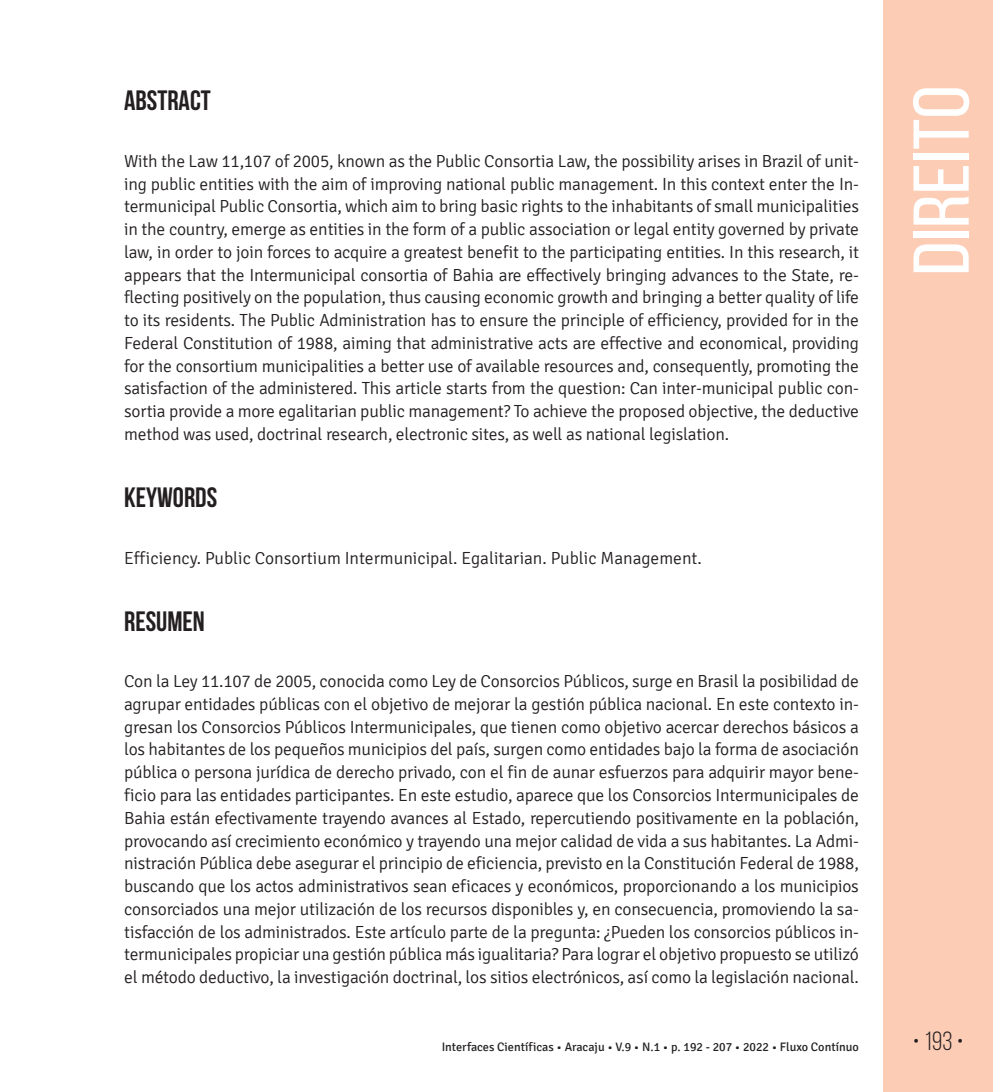
<style>
.page{position:relative;width:993px;height:1092px;background:#fff}
.page>*{position:absolute;margin:0;border:0;box-sizing:border-box;transform-origin:0 0}
.t1{font:78.75px "Bebas Neue";color:#fff;scale:1.09 1}
.t2{font:700 28px "Bebas Neue";color:#231f20}
.t3{font:26.25px "Bebas Neue";color:#231f20}
.t4{font:300 17.5px/22.8px "Signika";letter-spacing:-.01em;color:#231f20;text-align:justify}
.t5{font:12.25px "Signika";color:#231f20}
</style>
<div class="page">
<div style="left:883px;top:0;width:109px;height:1091px;background:#fcccb5"></div>
<h2 class="t2" style="left:124px;top:85px;width:88px">ABSTRACT</h2>
<p class="t4" style="left:124px;top:150px;width:736px">With the Law 11,107 of 2005, known as the Public Consortia Law, the possibility arises in Brazil of unit&shy;ing public entities with the aim of improving national public management. In this context enter the In&shy;termunicipal Public Consortia, which aim to bring basic rights to the inhabitants of small municipalities in the country, emerge as entities in the form of a public association or legal entity governed by private law, in order to join forces to acquire a greatest benefit to the participating entities. In this research, it appears that the Intermunicipal consortia of Bahia are effectively bringing advances to the State, re&shy;flecting positively on the population, thus causing economic growth and bringing a better quality of life to its residents. The Public Administration has to ensure the principle of efficiency, provided for in the Federal Constitution of 1988, aiming that administrative acts are effective and economical, providing for the consortium municipalities a better use of available resources and, consequently, promoting the satisfaction of the administered. This article starts from the question: Can inter-municipal public con&shy;sortia provide a more egalitarian public management? To achieve the proposed objective, the deductive method was used, doctrinal research, electronic sites, as well as national legislation.</p>
<h2 class="t2" style="left:124px;top:482px;width:94px">KEYWORDS</h2>
<p class="t4" style="left:124px;top:546px;width:579px">Efficiency. Public Consortium Intermunicipal. Egalitarian. Public Management.</p>
<h2 class="t2" style="left:124px;top:605px;width:82px">RESUMEN</h2>
<p class="t4" style="left:124px;top:670px;width:736px">Con la Ley 11.107 de 2005, conocida como Ley de Consorcios Públicos, surge en Brasil la posibilidad de agrupar entidades públicas con el objetivo de mejorar la gestión pública nacional. En este contexto in&shy;gresan los Consorcios Públicos Intermunicipales, que tienen como objetivo acercar derechos básicos a los habitantes de los pequeños municipios del país, surgen como entidades bajo la forma de asociación pública o persona jurídica de derecho privado, con el fin de aunar esfuerzos para adquirir mayor bene&shy;ficio para las entidades participantes. En este estudio, aparece que los Consorcios Intermunicipales de Bahia están efectivamente trayendo avances al Estado, repercutiendo positivamente en la población, provocando así crecimiento económico y trayendo una mejor calidad de vida a sus habitantes. La Admi&shy;nistración Pública debe asegurar el principio de eficiencia, previsto en la Constitución Federal de 1988, buscando que los actos administrativos sean eficaces y económicos, proporcionando a los municipios consorciados una mejor utilización de los recursos disponibles y, en consecuencia, promoviendo la sa&shy;tisfacción de los administrados. Este artículo parte de la pregunta: ¿Pueden los consorcios públicos in&shy;termunicipales propiciar una gestión pública más igualitaria? Para lograr el objetivo propuesto se utilizó el método deductivo, la investigación doctrinal, los sitios electrónicos, así como la legislación nacional.</p>
<h1 class="t1" style="left:898px;top:275px;width:176px;rotate:-90deg">Direito</h1>
<p class="t5" style="left:441px;top:1040px;width:418px">Interfaces Científicas • Aracaju • V.9 • N.1 • p. 192 - 207 • 2022 • Fluxo Contínuo</p>
<h3 class="t3" style="left:912px;top:1026px;width:52px">• 193 •</h3>
</div>
